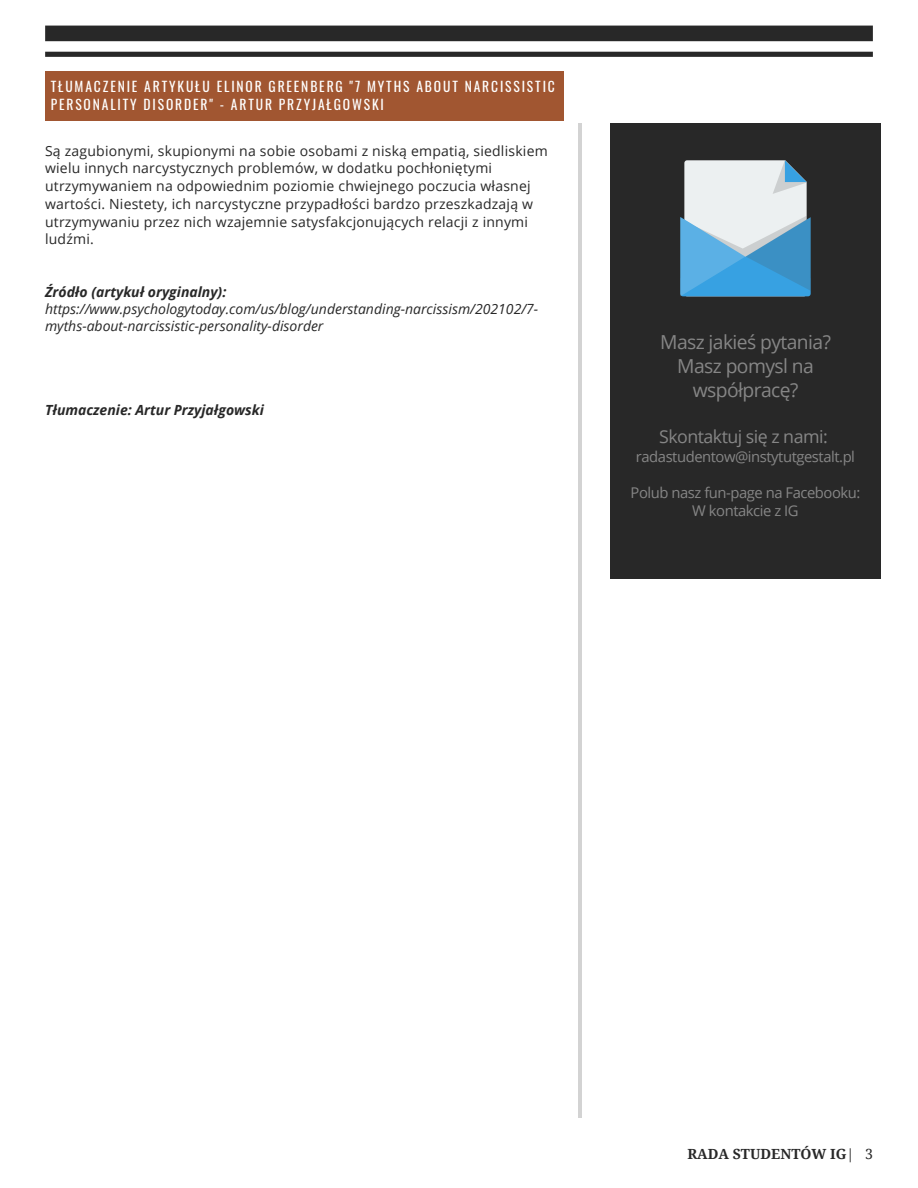
<style>
.page{position:relative;width:918px;height:1188px;background:#fff}
.page>*{position:absolute;margin:0;border:0;box-sizing:border-box;transform-origin:0 0}
.t1{font:19.35px/23.7px "Open Sans";letter-spacing:-.03em;color:#868686;text-align:center}
.t2{font:17.85px "Open Sans";letter-spacing:-.03em;color:#868686}
.t3{font:14.85px "Open Sans";letter-spacing:-.03em;color:#868686}
.t4{font:13.95px/17.7px "Open Sans";letter-spacing:.015em;color:#282828}
.t5{font:italic 13.95px/16.8px "Open Sans";color:#282828}
.t6{font:italic 700 13.95px "Open Sans";color:#282828}
.t7{font:700 13.95px "Droid Serif";color:#282828}
.t8{font:13.5px/18px "Oswald";letter-spacing:.135em;color:#fff}
.s1{font-weight:400}
</style>
<div class="page">
<hr style="left:579px;top:123px;width:3px;height:995px;background:#d3d3d3">
<div style="left:611px;top:123px;width:270px;height:455px;background:#282828"></div>
<svg style="left:45px;top:26px;width:828px;height:31px"></svg>
<svg style="left:680px;top:160px;width:131px;height:136px;background:#96c1dc"></svg>
<div style="left:45px;top:71px;width:519px;height:49px;background:#a15631"></div>
<p class="t8" style="left:51px;top:77px;width:506px">TŁUMACZENIE ARTYKUŁU ELINOR GREENBERG "7 MYTHS ABOUT NARCISSISTIC<br>PERSONALITY DISORDER" - ARTUR PRZYJAŁGOWSKI</p>
<p class="t4" style="left:45px;top:141px;width:504px">Są zagubionymi, skupionymi na sobie osobami z niską empatią, siedliskiem wielu innych narcystycznych problemów, w dodatku pochłoniętymi utrzymywaniem na odpowiednim poziomie chwiejnego poczucia własnej wartości. Niestety, ich narcystyczne przypadłości bardzo przeszkadzają w utrzymywaniu przez nich wzajemnie satysfakcjonujących relacji z innymi ludźmi.</p>
<p class="t6" style="left:45px;top:282px;width:183px">Źródło (artykuł oryginalny):</p>
<p class="t5" style="left:45px;top:300px;width:495px">https://www.psychologytoday.com/us/blog/understanding-narcissism/202102/7- myths-about-narcissistic-personality-disorder</p>
<p class="t6" style="left:45px;top:400px;width:220px">Tłumaczenie: Artur Przyjałgowski</p>
<p class="t1" style="left:660px;top:330px;width:172px">Masz jakieś pytania?</p>
<p class="t1" style="left:677px;top:354px;width:138px">Masz pomysl na współpracę?</p>
<p class="t2" style="left:659px;top:424px;width:170px">Skontaktuj się z nami:</p>
<p class="t3" style="left:636px;top:446px;width:221px">radastudentow@instytutgestalt.pl</p>
<p class="t3" style="left:631px;top:482px;width:231px">Polub nasz fun-page na Facebooku:</p>
<p class="t3" style="left:692px;top:500px;width:108px">W kontakcie z IG</p>
<p class="t7" style="left:687px;top:1147px;width:187px">RADA STUDENTÓW IG<span class="s1">| 3</span></p>
</div>
